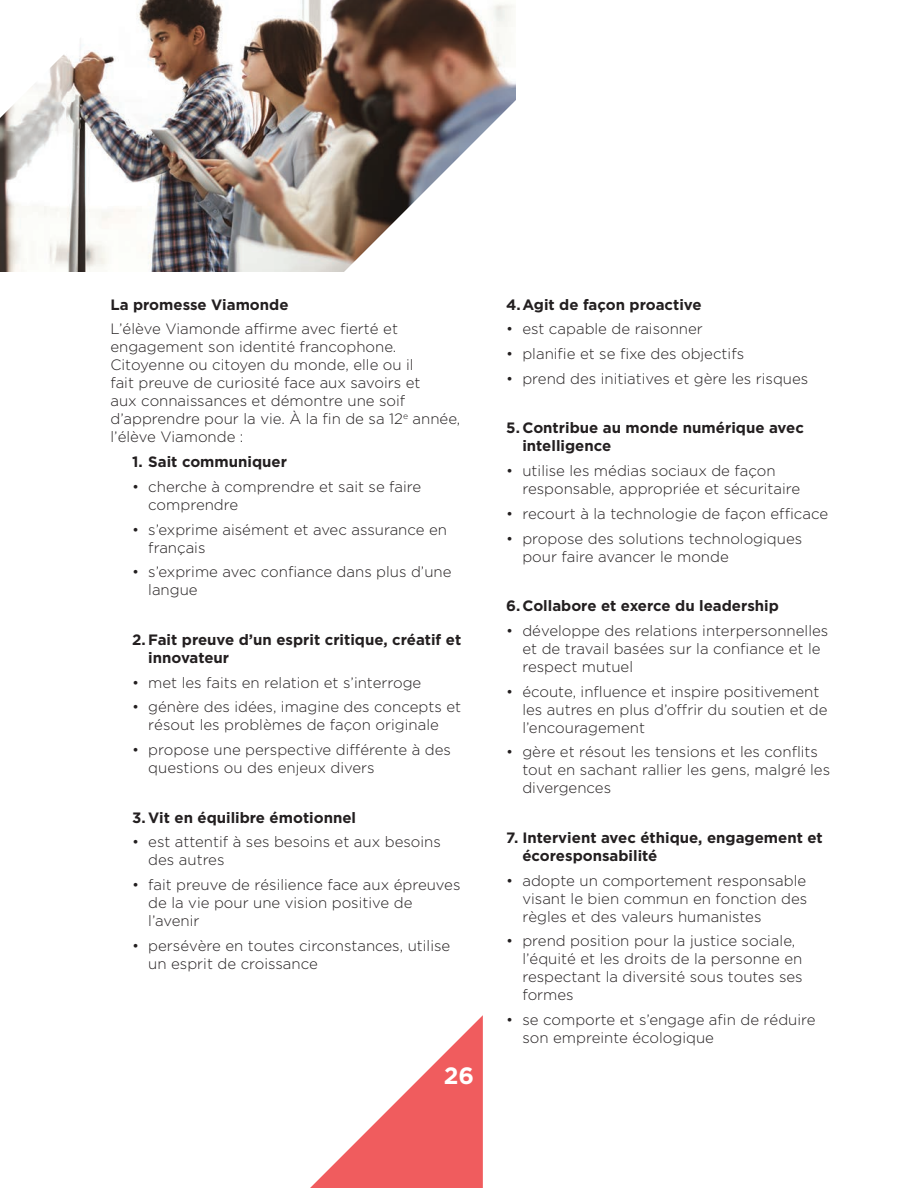
<style>
.page{position:relative;width:918px;height:1188px;background:#fff}
.page>*{position:absolute;margin:0;border:0;box-sizing:border-box;transform-origin:0 0}
.t1{font:700 23.55px "Gotham";color:#fff}
.t2{font:300 15px/18px "Gotham";color:#231f20}
.t3{font:700 15px/18px "Gotham";color:#231f20}
</style>
<div class="page">
<svg style="left:310px;top:1015px;width:173px;height:173px"></svg>
<img style="left:0;top:0;width:333px;height:272px">
<svg style="left:333px;top:0;width:183px;height:272px"></svg>
<img style="left:0;top:0;width:205px;height:202px">
<p class="t3" style="left:110px;top:295px;width:180px">La promesse Viamonde</p>
<p class="t2" style="left:110px;top:320px;width:351px">L’élève Viamonde affirme avec fierté et engagement son identité francophone.<br>Citoyenne ou citoyen du monde, elle ou il<br>fait preuve de curiosité face aux savoirs et<br>aux connaissances et démontre une soif d’apprendre pour la vie. À la fin de sa 12<sup>e</sup> année, l’élève Viamonde :</p>
<p class="t3" style="left:132px;top:453px;width:156px">1. Sait communiquer</p>
<p class="t2" style="left:148px;top:477px;width:274px;text-indent:-16px">• cherche à comprendre et sait se faire comprendre</p>
<p class="t2" style="left:148px;top:520px;width:300px;text-indent:-16px">• s’exprime aisément et avec assurance en français</p>
<p class="t2" style="left:148px;top:563px;width:305px;text-indent:-16px">• s’exprime avec confiance dans plus d’une langue</p>
<p class="t3" style="left:148px;top:630px;width:314px;text-indent:-16px">2. Fait preuve d’un esprit critique, créatif et innovateur</p>
<p class="t2" style="left:132px;top:673px;width:291px">• met les faits en relation et s’interroge</p>
<p class="t2" style="left:132px;top:698px;width:331px;text-align:center">• génère des idées, imagine des concepts et résout les problèmes de façon originale</p>
<p class="t2" style="left:148px;top:741px;width:304px;text-indent:-16px">• propose une perspective différente à des questions ou des enjeux divers</p>
<p class="t3" style="left:132px;top:808px;width:226px">3. Vit en équilibre émotionnel</p>
<p class="t2" style="left:148px;top:833px;width:294px;text-indent:-16px">• est attentif à ses besoins et aux besoins des autres</p>
<p class="t2" style="left:148px;top:876px;width:314px;text-indent:-16px">• fait preuve de résilience face aux épreuves de la vie pour une vision positive de l’avenir</p>
<p class="t2" style="left:148px;top:936px;width:304px;text-indent:-16px">• persévère en toutes circonstances, utilise un esprit de croissance</p>
<h1 class="t1" style="left:444px;top:1060px;width:32px">26</h1>
<p class="t3" style="left:506px;top:295px;width:197px">4.Agit de façon proactive</p>
<p class="t2" style="left:506px;top:320px;width:198px">• est capable de raisonner</p>
<p class="t2" style="left:506px;top:345px;width:240px">• planifie et se fixe des objectifs</p>
<p class="t2" style="left:506px;top:369px;width:304px">• prend des initiatives et gère les risques</p>
<p class="t3" style="left:522px;top:419px;width:283px;text-indent:-16px">5. Contribue au monde numérique avec intelligence</p>
<p class="t2" style="left:522px;top:462px;width:279px;text-indent:-16px">• utilise les médias sociaux de façon responsable, appropriée et sécuritaire</p>
<p class="t2" style="left:506px;top:504px;width:323px">• recourt à la technologie de façon efficace</p>
<p class="t2" style="left:522px;top:529px;width:281px;text-indent:-16px">• propose des solutions technologiques pour faire avancer le monde</p>
<p class="t3" style="left:506px;top:597px;width:274px">6.Collabore et exerce du leadership</p>
<p class="t2" style="left:522px;top:621px;width:307px;text-indent:-16px">• développe des relations interpersonnelles et de travail basées sur la confiance et le respect mutuel</p>
<p class="t2" style="left:522px;top:682px;width:307px;text-indent:-16px">• écoute, influence et inspire positivement les autres en plus d’offrir du soutien et de l’encouragement</p>
<p class="t2" style="left:522px;top:743px;width:309px;text-indent:-16px">• gère et résout les tensions et les conflits tout en sachant rallier les gens, malgré les divergences</p>
<p class="t3" style="left:522px;top:828px;width:302px;text-indent:-16px">7. Intervient avec éthique, engagement et écoresponsabilité</p>
<p class="t2" style="left:522px;top:871px;width:286px;text-align:justify;text-indent:-16px">• adopte un comportement responsable visant le bien commun en fonction des règles et des valeurs humanistes</p>
<p class="t2" style="left:522px;top:932px;width:282px;text-indent:-16px">• prend position pour la justice sociale, l’équité et les droits de la personne en respectant la diversité sous toutes ses formes</p>
<p class="t2" style="left:522px;top:1011px;width:295px;text-indent:-16px">• se comporte et s’engage afin de réduire son empreinte écologique</p>
</div>
